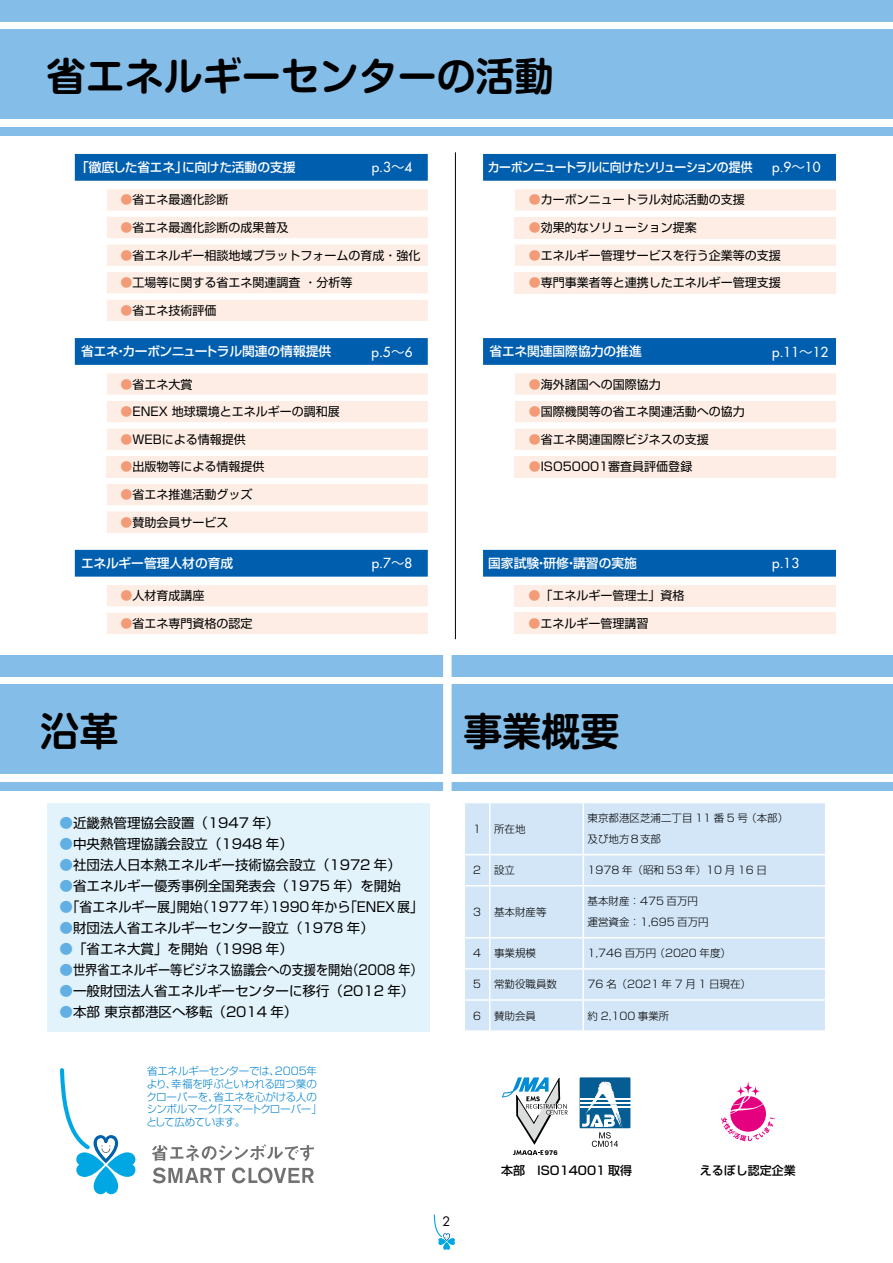
<style>
.page{position:relative;width:893px;height:1263px;background:#fff}
.page>*{position:absolute;margin:0;border:0;box-sizing:border-box;transform-origin:0 0}
.t1{font:700 39px "Shin M Go Pr 6 De";color:#000}
.t2{font:13.5px "Shin Go Pro";color:#000}
.t3{font:13.5px "Shin Go Pro";color:#000;scale:.96 1}
.t4{font:13.5px "Futura";color:#fff}
.t5{font:13.5px "Shin Go Pro";color:#000;scale:.9 1}
.t6{font:500 12.75px "Shin Go Pro";letter-spacing:-.015em;color:#fff}
.t7{font:500 12.75px "Shin Go Pro";letter-spacing:-.045em;color:#fff;scale:.93 1}
.t8{font:12.75px "Futura";color:#000}
.t9{font:12px "Shin Go Pro";color:#000}
.t10{font:500 12px "Shin Go Pro";color:#000}
.t11{font:300 10.65px/12.8px "Shin Go Pro";letter-spacing:-.025em;color:#0081cc}
.t12{font:300 10.5px/21px "Shin Go Pro";color:#000}
.t13{font:800 6.75px "Helvetica Neue";color:#000}
.s1{font-family:"Koz Go Pro"}
.s2{color:#f29b76}
.s3{color:#62b0e3}
</style>
<div class="page">
<div style="left:0;top:0;width:893px;height:21px;background:#83bde8"></div>
<div style="left:0;top:30px;width:893px;height:89px;background:#83bde8"></div>
<div style="left:0;top:128px;width:893px;height:8px;background:#83bde8"></div>
<div style="left:0;top:655px;width:893px;height:21px;background:#83bde8"></div>
<div style="left:0;top:685px;width:893px;height:89px;background:#83bde8"></div>
<div style="left:0;top:782px;width:893px;height:9px;background:#83bde8"></div>
<div style="left:443px;top:648px;width:9px;height:149px;background:#fff"></div>
<svg style="left:434px;top:1214px;width:21px;height:36px"></svg>
<div style="left:75px;top:154px;width:353px;height:27px;background:#005eae"></div>
<svg style="left:107px;top:189px;width:321px;height:132px"></svg>
<svg style="left:75px;top:338px;width:353px;height:27px;background:#025fae"></svg>
<svg style="left:107px;top:373px;width:321px;height:77px"></svg>
<div style="left:107px;top:456px;width:321px;height:21px;background:#fdede4"></div>
<svg style="left:107px;top:484px;width:321px;height:49px;background:#fdefe7"></svg>
<div style="left:75px;top:550px;width:353px;height:27px;background:#005eae"></div>
<svg style="left:107px;top:585px;width:321px;height:49px;background:#fdefe7"></svg>
<div style="left:483px;top:154px;width:353px;height:27px;background:#005eae"></div>
<svg style="left:515px;top:189px;width:321px;height:77px"></svg>
<div style="left:515px;top:217px;width:321px;height:21px;background:#fdede4"></div>
<div style="left:515px;top:272px;width:321px;height:21px;background:#fdede4"></div>
<svg style="left:483px;top:338px;width:353px;height:27px;background:#015fae"></svg>
<svg style="left:515px;top:373px;width:321px;height:77px"></svg>
<div style="left:515px;top:456px;width:321px;height:21px;background:#fdede4"></div>
<div style="left:483px;top:550px;width:353px;height:27px;background:#005eae"></div>
<div style="left:515px;top:585px;width:321px;height:21px;background:#fdede4"></div>
<div style="left:515px;top:613px;width:321px;height:21px;background:#fdede4"></div>
<hr style="left:455px;top:152px;width:1px;height:487px;background:#000">
<div style="left:47px;top:804px;width:382px;height:228px;background:#e2f3fc"></div>
<div style="left:465px;top:803px;width:360px;height:227px;background:#d3e6f7"></div>
<hr style="left:489px;top:803px;width:1px;height:51px;background:#fff">
<hr style="left:583px;top:803px;width:1px;height:51px;background:#fff">
<svg style="left:465px;top:854px;width:25px;height:1px"></svg>
<hr style="left:490px;top:854px;width:93px;height:1px;background:#fff">
<hr style="left:489px;top:855px;width:1px;height:30px;background:#fff">
<hr style="left:583px;top:854px;width:243px;height:1px;background:#fff">
<hr style="left:583px;top:855px;width:1px;height:30px;background:#fff">
<svg style="left:465px;top:885px;width:25px;height:1px"></svg>
<hr style="left:490px;top:885px;width:93px;height:1px;background:#fff">
<hr style="left:489px;top:886px;width:1px;height:51px;background:#fff">
<hr style="left:583px;top:885px;width:243px;height:1px;background:#fff">
<hr style="left:583px;top:886px;width:1px;height:51px;background:#fff">
<svg style="left:465px;top:937px;width:25px;height:1px"></svg>
<hr style="left:490px;top:937px;width:93px;height:1px;background:#fff">
<hr style="left:489px;top:938px;width:1px;height:30px;background:#fff">
<hr style="left:490px;top:968px;width:93px;height:2px;background:#fff">
<hr style="left:583px;top:937px;width:243px;height:1px;background:#fff">
<hr style="left:583px;top:938px;width:1px;height:30px;background:#fff">
<hr style="left:583px;top:968px;width:243px;height:2px;background:#fff">
<hr style="left:463px;top:968px;width:27px;height:2px;background:#fff">
<hr style="left:463px;top:999px;width:27px;height:2px;background:#fff">
<hr style="left:490px;top:999px;width:93px;height:2px;background:#fff">
<svg style="left:489px;top:970px;width:1px;height:60px"></svg>
<hr style="left:583px;top:999px;width:243px;height:2px;background:#fff">
<svg style="left:583px;top:970px;width:1px;height:60px"></svg>
<svg style="left:152px;top:1144px;width:162px;height:17px"></svg>
<svg style="left:153px;top:1167px;width:72px;height:16px"></svg>
<svg style="left:232px;top:1167px;width:82px;height:16px"></svg>
<svg style="left:60px;top:1068px;width:76px;height:127px"></svg>
<svg style="left:721px;top:1082px;width:54px;height:59px"></svg>
<svg style="left:502px;top:1077px;width:66px;height:78px"></svg>
<div style="left:580px;top:1077px;width:50px;height:51px;background:#065d94"></div>
<hr style="left:580px;top:1098px;width:50px;height:2px;background:#fff">
<hr style="left:580px;top:1102px;width:50px;height:1px;background:#fff">
<hr style="left:580px;top:1106px;width:50px;height:1px;background:#fff">
<svg style="left:582px;top:1081px;width:41px;height:66px"></svg>
<h1 class="t1" style="left:47px;top:44px;width:509px">省エネルギーセンターの活動</h1>
<p class="t6" style="left:76px;top:157px;width:221px">「徹底した省エネ」に向けた活動の支援</p>
<p class="t4" style="left:372px;top:159px;width:42px">p.3<span class="s1">～</span>4</p>
<p class="t9" style="left:121px;top:190px;width:109px"><span class="s2">●</span>省エネ最適化診断</p>
<p class="t9" style="left:121px;top:218px;width:169px"><span class="s2">●</span>省エネ最適化診断の成果普及</p>
<p class="t9" style="left:121px;top:245px;width:301px"><span class="s2">●</span>省エネルギー相談地域プラットフォームの育成・強化</p>
<p class="t9" style="left:121px;top:273px;width:233px"><span class="s2">●</span>工場等に関する省エネ関連調査 ・分析等</p>
<p class="t9" style="left:121px;top:301px;width:97px"><span class="s2">●</span>省エネ技術評価</p>
<p class="t6" style="left:81px;top:341px;width:252px">省エネ・カーボンニュートラル関連の情報提供</p>
<p class="t4" style="left:372px;top:343px;width:43px">p.5<span class="s1">～</span>6</p>
<p class="t9" style="left:121px;top:374px;width:73px"><span class="s2">●</span>省エネ大賞</p>
<p class="t9" style="left:121px;top:402px;width:221px"><span class="s2">●</span>ENEX 地球環境とエネルギーの調和展</p>
<p class="t9" style="left:121px;top:429px;width:127px"><span class="s2">●</span>WEBによる情報提供</p>
<p class="t9" style="left:121px;top:457px;width:145px"><span class="s2">●</span>出版物等による情報提供</p>
<p class="t9" style="left:121px;top:485px;width:133px"><span class="s2">●</span>省エネ推進活動グッズ</p>
<p class="t9" style="left:121px;top:512px;width:109px"><span class="s2">●</span>賛助会員サービス</p>
<p class="t6" style="left:81px;top:553px;width:154px">エネルギー管理人材の育成</p>
<p class="t4" style="left:372px;top:555px;width:42px">p.7<span class="s1">～</span>8</p>
<p class="t9" style="left:121px;top:586px;width:85px"><span class="s2">●</span>人材育成講座</p>
<p class="t9" style="left:121px;top:613px;width:133px"><span class="s2">●</span>省エネ専門資格の認定</p>
<p class="t7" style="left:488px;top:157px;width:286px">カーボンニュートラルに向けたソリューションの提供</p>
<p class="t4" style="left:772px;top:159px;width:50px">p.9<span class="s1">～</span>10</p>
<p class="t9" style="left:529px;top:190px;width:217px"><span class="s2">●</span>カーボンニュートラル対応活動の支援</p>
<p class="t9" style="left:529px;top:218px;width:169px"><span class="s2">●</span>効果的なソリューション提案</p>
<p class="t9" style="left:529px;top:245px;width:253px"><span class="s2">●</span>エネルギー管理サービスを行う企業等の支援</p>
<p class="t9" style="left:529px;top:273px;width:253px"><span class="s2">●</span>専門事業者等と連携したエネルギー管理支援</p>
<p class="t6" style="left:489px;top:341px;width:154px">省エネ関連国際協力の推進</p>
<p class="t4" style="left:772px;top:343px;width:58px">p.11<span class="s1">～</span>12</p>
<p class="t9" style="left:529px;top:374px;width:133px"><span class="s2">●</span>海外諸国への国際協力</p>
<p class="t9" style="left:529px;top:402px;width:217px"><span class="s2">●</span>国際機関等の省エネ関連活動への協力</p>
<p class="t9" style="left:529px;top:429px;width:181px"><span class="s2">●</span>省エネ関連国際ビジネスの支援</p>
<p class="t9" style="left:529px;top:457px;width:165px"><span class="s2">●</span>ISO50001審査員評価登録</p>
<p class="t6" style="left:488px;top:553px;width:150px">国家試験・研修・講習の実施</p>
<p class="t4" style="left:772px;top:555px;width:29px">p.13</p>
<p class="t9" style="left:529px;top:586px;width:157px"><span class="s2">●</span>「エネルギー管理士」資格</p>
<p class="t9" style="left:529px;top:613px;width:121px"><span class="s2">●</span>エネルギー管理講習</p>
<h1 class="t1" style="left:40px;top:699px;width:79px">沿革</h1>
<p class="t2" style="left:60px;top:812px;width:221px"><span class="s3">●</span>近畿熱管理協会設置（1947 年）</p>
<p class="t2" style="left:60px;top:833px;width:235px"><span class="s3">●</span>中央熱管理協議会設立（1948 年）</p>
<p class="t2" style="left:60px;top:854px;width:343px"><span class="s3">●</span>社団法人日本熱エネルギー技術協会設立（1972 年）</p>
<p class="t2" style="left:60px;top:875px;width:343px"><span class="s3">●</span>省エネルギー優秀事例全国発表会（1975 年）を開始</p>
<p class="t3" style="left:60px;top:896px;width:380px"><span class="s3">●</span>「省エネルギー展」開始（1977 年）1990 年から「ENEX 展」</p>
<p class="t2" style="left:60px;top:917px;width:316px"><span class="s3">●</span>財団法人省エネルギーセンター設立（1978 年）</p>
<p class="t2" style="left:60px;top:938px;width:235px"><span class="s3">●</span>「省エネ大賞」を開始（1998 年）</p>
<p class="t5" style="left:60px;top:959px;width:405px"><span class="s3">●</span>世界省エネルギー等ビジネス協議会への支援を開始（2008 年）</p>
<p class="t2" style="left:60px;top:980px;width:356px"><span class="s3">●</span>一般財団法人省エネルギーセンターに移行（2012 年）</p>
<p class="t2" style="left:60px;top:1001px;width:239px"><span class="s3">●</span>本部 東京都港区へ移転（2014 年）</p>
<p class="t11" style="left:146px;top:1063px;width:177px">省エネルギーセンターでは、2005年より、幸福を呼ぶといわれる四つ葉のクローバーを、省エネを心がける人のシンボルマーク「スマートクローバー」として広めています。</p>
<h1 class="t1" style="left:463px;top:699px;width:157px">事業概要</h1>
<p class="t12" style="left:472px;top:817px;width:55px">１ 所在地</p>
<p class="t12" style="left:588px;top:806px;width:202px">東京都港区芝浦二丁目 11 番 5 号 （本部）及び地方８支部</p>
<p class="t12" style="left:472px;top:858px;width:45px">２ 設立</p>
<p class="t12" style="left:588px;top:858px;width:181px">1978 年（昭和 53 年）10 月 16 日</p>
<p class="t12" style="left:472px;top:900px;width:76px">３ 基本財産等</p>
<p class="t12" style="left:588px;top:889px;width:123px">基本財産：475 百万円運営資金：1,695 百万円</p>
<p class="t12" style="left:472px;top:941px;width:66px">４ 事業規模</p>
<p class="t12" style="left:588px;top:941px;width:145px">1,746 百万円 （2020 年度）</p>
<p class="t12" style="left:472px;top:973px;width:87px">５ 常勤役職員数</p>
<p class="t12" style="left:588px;top:973px;width:165px">76 名（2021 年 7 月 1 日現在）</p>
<p class="t12" style="left:472px;top:1004px;width:66px">６ 賛助会員</p>
<p class="t12" style="left:588px;top:1004px;width:83px">約 2,100 事業所</p>
<p class="t8" style="left:443px;top:1214px;width:9px">2</p>
<p class="t13" style="left:545px;top:1148px;width:14px">976</p>
<p class="t10" style="left:501px;top:1160px;width:133px">本部　ISO14001 取得</p>
<p class="t10" style="left:700px;top:1160px;width:97px">えるぼし認定企業</p>
</div>
